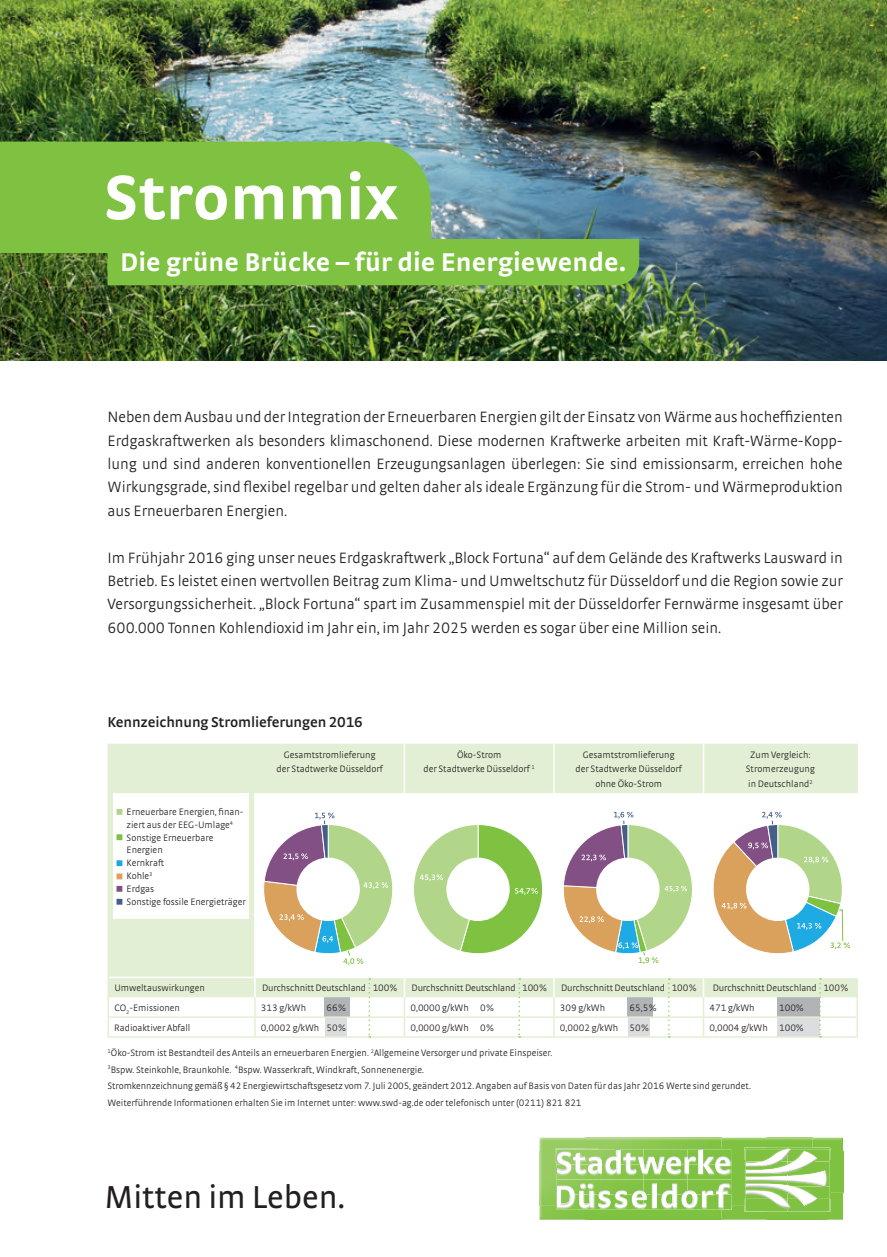
<style>
.page{position:relative;width:887px;height:1257px;background:#fff}
.page>*{position:absolute;margin:0;border:0;box-sizing:border-box;transform-origin:0 0}
.t1{font:700 66px "Strada TF";color:#fff}
.t2{font:33.45px "Strada TF";color:#231f20}
.t3{font:700 27px "Strada TF";letter-spacing:.005em;color:#fff}
.t4{font:300 15.75px/23.4px "Strada TF";color:#231f20;text-align:justify}
.t5{font:600 15px "Strada TF";letter-spacing:-.01em;color:#231f20}
.t6{font:300 9.75px/12.8px "Strada TF";color:#231f20;text-align:center}
</style>
<div class="page">
<div style="left:628px;top:1017px;width:21px;height:20px;background:#dcdddf"></div>
<div style="left:628px;top:993px;width:25px;height:24px;background:#b2b3b7"></div>
<div style="left:325px;top:1017px;width:21px;height:20px;background:#dcdddf"></div>
<div style="left:325px;top:993px;width:25px;height:24px;background:#b2b3b7"></div>
<div style="left:777px;top:1017px;width:43px;height:20px;background:#dcdddf"></div>
<div style="left:777px;top:996px;width:43px;height:21px;background:#b2b3b7"></div>
<img style="left:0;top:0;width:887px;height:361px">
<svg style="left:0;top:142px;width:639px;height:143px;background:#77b256"></svg>
<img style="left:539px;top:1138px;width:46px;height:13px">
<img style="left:585px;top:1138px;width:45px;height:11px">
<img style="left:630px;top:1138px;width:91px;height:11px">
<img style="left:721px;top:1138px;width:46px;height:11px">
<img style="left:767px;top:1138px;width:46px;height:9px">
<img style="left:813px;top:1138px;width:30px;height:13px">
<img style="left:539px;top:1151px;width:16px;height:14px">
<img style="left:830px;top:1151px;width:13px;height:41px">
<img style="left:539px;top:1165px;width:16px;height:41px">
<img style="left:828px;top:1192px;width:15px;height:27px">
<img style="left:539px;top:1206px;width:46px;height:13px">
<img style="left:585px;top:1210px;width:45px;height:9px">
<img style="left:630px;top:1210px;width:91px;height:9px">
<img style="left:721px;top:1208px;width:46px;height:11px">
<img style="left:767px;top:1212px;width:46px;height:7px">
<img style="left:813px;top:1212px;width:15px;height:7px">
<img style="left:556px;top:1209px;width:44px;height:1px">
<img style="left:600px;top:1209px;width:88px;height:1px">
<img style="left:688px;top:1208px;width:44px;height:2px">
<img style="left:744px;top:1147px;width:43px;height:2px">
<img style="left:787px;top:1147px;width:43px;height:13px">
<img style="left:829px;top:1160px;width:1px;height:39px">
<img style="left:746px;top:1199px;width:84px;height:13px">
<img style="left:555px;top:1164px;width:1px;height:45px">
<img style="left:600px;top:1208px;width:131px;height:1px">
<img style="left:746px;top:1208px;width:42px;height:3px">
<img style="left:788px;top:1149px;width:41px;height:62px">
<svg style="left:557px;top:1149px;width:269px;height:59px"></svg>
<img style="left:746px;top:1176px;width:40px;height:5px">
<img style="left:786px;top:1170px;width:40px;height:16px">
<img style="left:789px;top:1151px;width:28px;height:20px">
<img style="left:746px;top:1166px;width:43px;height:7px">
<img style="left:761px;top:1149px;width:29px;height:17px">
<img style="left:746px;top:1162px;width:15px;height:4px">
<div style="left:405px;top:200px;width:25px;height:42px;background:#7fc241"></div>
<svg style="left:109px;top:744px;width:747px;height:253px;fill:#e2efd4"></svg>
<hr style="left:856px;top:744px;width:2px;height:49px;background:#e2efd4">
<hr style="left:404px;top:744px;width:1px;height:49px;background:#fff">
<hr style="left:553px;top:744px;width:2px;height:49px;background:#fff">
<hr style="left:703px;top:744px;width:1px;height:49px;background:#fff">
<svg style="left:254px;top:978px;width:2px;height:58px"></svg>
<svg style="left:404px;top:978px;width:1px;height:58px"></svg>
<svg style="left:553px;top:978px;width:2px;height:58px"></svg>
<svg style="left:703px;top:978px;width:1px;height:58px"></svg>
<hr style="left:108px;top:793px;width:1px;height:184px;background:#e2efd4">
<hr style="left:108px;top:744px;width:1px;height:49px;background:#e2efd4">
<svg style="left:108px;top:977px;width:1px;height:59px"></svg>
<hr style="left:108px;top:1036px;width:147px;height:2px;background:#e2efd4">
<hr style="left:326px;top:1036px;width:78px;height:2px;background:#e2efd4">
<hr style="left:404px;top:1036px;width:75px;height:2px;background:#e2efd4">
<hr style="left:479px;top:1036px;width:75px;height:2px;background:#e2efd4">
<hr style="left:554px;top:1036px;width:75px;height:2px;background:#e2efd4">
<hr style="left:629px;top:1036px;width:74px;height:2px;background:#e2efd4">
<hr style="left:703px;top:1036px;width:75px;height:2px;background:#e2efd4">
<hr style="left:778px;top:1036px;width:80px;height:2px;background:#e2efd4">
<svg style="left:856px;top:978px;width:2px;height:58px"></svg>
<hr style="left:255px;top:1036px;width:71px;height:2px;background:#e2efd4">
<hr style="left:108px;top:1016px;width:147px;height:2px;background:#e2efd4">
<hr style="left:255px;top:1016px;width:71px;height:2px;background:#e2efd4">
<hr style="left:326px;top:1016px;width:78px;height:2px;background:#e2efd4">
<hr style="left:404px;top:1016px;width:75px;height:2px;background:#e2efd4">
<hr style="left:479px;top:1016px;width:75px;height:2px;background:#e2efd4">
<hr style="left:554px;top:1016px;width:75px;height:2px;background:#e2efd4">
<hr style="left:629px;top:1016px;width:74px;height:2px;background:#e2efd4">
<hr style="left:703px;top:1016px;width:75px;height:2px;background:#e2efd4">
<hr style="left:778px;top:1016px;width:80px;height:2px;background:#e2efd4">
<hr style="left:109px;top:977px;width:146px;height:1px;background:#fff">
<hr style="left:255px;top:977px;width:71px;height:1px;background:#fff">
<hr style="left:326px;top:977px;width:78px;height:1px;background:#fff">
<hr style="left:404px;top:977px;width:75px;height:1px;background:#fff">
<hr style="left:479px;top:977px;width:75px;height:1px;background:#fff">
<hr style="left:554px;top:977px;width:75px;height:1px;background:#fff">
<hr style="left:629px;top:977px;width:74px;height:1px;background:#fff">
<hr style="left:703px;top:977px;width:75px;height:1px;background:#fff">
<hr style="left:778px;top:977px;width:80px;height:1px;background:#fff">
<hr style="left:254px;top:793px;width:2px;height:184px;background:#fff">
<div style="left:113px;top:793px;width:136px;height:126px;background:#fff"></div>
<svg style="left:117px;top:886px;width:5px;height:6px"></svg>
<svg style="left:117px;top:873px;width:5px;height:6px"></svg>
<svg style="left:117px;top:860px;width:5px;height:6px"></svg>
<svg style="left:117px;top:899px;width:5px;height:6px"></svg>
<svg style="left:117px;top:809px;width:5px;height:6px"></svg>
<svg style="left:117px;top:834px;width:5px;height:6px"></svg>
<svg style="left:260px;top:812px;width:590px;height:153px"></svg>
<svg style="left:668px;top:978px;width:2px;height:60px"></svg>
<svg style="left:819px;top:978px;width:2px;height:60px"></svg>
<svg style="left:518px;top:978px;width:2px;height:60px"></svg>
<svg style="left:369px;top:978px;width:1px;height:60px"></svg>
<h1 class="t1" style="left:104px;top:158px;width:296px">Strommix</h1>
<h3 class="t3" style="left:120px;top:246px;width:507px">Die grüne Brücke – für die Energiewende.</h3>
<p class="t4" style="left:108px;top:405px;width:737px">Neben dem Ausbau und der Integration der Erneuerbaren Energien gilt der Einsatz von Wärme aus hocheffizienten Erdgaskraftwerken als besonders klimaschonend. Diese modernen Kraftwerke arbeiten mit Kraft-Wärme-Kopp&shy;lung und sind anderen konventionellen Erzeugungsanlagen überlegen: Sie sind emissionsarm, erreichen hohe Wirkungsgrade, sind flexibel regelbar und gelten daher als ideale Ergänzung für die Strom- und Wärmeproduktion aus Erneuerbaren Energien.</p>
<p class="t4" style="left:108px;top:545px;width:737px">Im Frühjahr 2016 ging unser neues Erdgaskraftwerk „Block Fortuna“ auf dem Gelände des Kraftwerks Lausward in Betrieb. Es leistet einen wertvollen Beitrag zum Klima- und Umweltschutz für Düsseldorf und die Region sowie zur Versorgungssicherheit. „Block Fortuna“ spart im Zusammenspiel mit der Düsseldorfer Fernwärme insgesamt über 600.000 Tonnen Kohlendioxid im Jahr ein, im Jahr 2025 werden es sogar über eine Million sein.</p>
<h3 class="t5" style="left:108px;top:713px;width:257px">Kennzeichnung Stromlieferungen 2016</h3>
<p class="t6" style="left:276px;top:747px;width:108px;line-height:14.7px">Gesamtstromlieferung der Stadtwerke Düsseldorf</p>
<p class="t6" style="left:423px;top:747px;width:113px;line-height:14.7px">Öko-Strom<br>der Stadtwerke Düsseldorf <sup>1</sup></p>
<p class="t6" style="left:575px;top:747px;width:108px;line-height:14.7px">Gesamtstromlieferung der Stadtwerke Düsseldorf ohne Öko-Strom</p>
<p class="t6" style="left:746px;top:747px;width:71px;line-height:14.7px">Zum Vergleich:<br>Stromerzeugung in Deutschland<sup>2</sup></p>
<p class="t6" style="left:127px;top:805px;width:121px;text-align:left">Erneuerbare Energien, finan&shy;ziert aus der EEG-Umlage<sup>4<br></sup>Sonstige Erneuerbare<br>Energien<br>Kernkraft<br>Kohle<sup>3<br></sup>Erdgas<br>Sonstige fossile Energieträger</p>
<p class="t6" style="left:114px;top:981px;width:92px">Umweltauswirkungen</p>
<p class="t6" style="left:262px;top:981px;width:137px">Durchschnitt Deutschland 100%</p>
<p class="t6" style="left:412px;top:981px;width:137px">Durchschnitt Deutschland 100%</p>
<p class="t6" style="left:561px;top:981px;width:137px">Durchschnitt Deutschland 100%</p>
<p class="t6" style="left:713px;top:981px;width:137px">Durchschnitt Deutschland 100%</p>
<p class="t6" style="left:114px;top:1001px;width:67px">CO<sub>2</sub>-Emissionen</p>
<p class="t6" style="left:261px;top:1001px;width:47px">313 g/kWh</p>
<p class="t6" style="left:326px;top:1001px;width:21px">66%</p>
<p class="t6" style="left:410px;top:1001px;width:85px">0,0000 g/kWh 0%</p>
<p class="t6" style="left:560px;top:1001px;width:47px">309 g/kWh</p>
<p class="t6" style="left:630px;top:1001px;width:28px">65,5%</p>
<p class="t6" style="left:709px;top:1001px;width:47px">471 g/kWh</p>
<p class="t6" style="left:779px;top:1001px;width:26px">100%</p>
<p class="t6" style="left:114px;top:1021px;width:78px">Radioaktiver Abfall</p>
<p class="t6" style="left:261px;top:1021px;width:86px">0,0002 g/kWh 50%</p>
<p class="t6" style="left:410px;top:1021px;width:85px">0,0000 g/kWh 0%</p>
<p class="t6" style="left:560px;top:1021px;width:90px">0,0002 g/kWh 50%</p>
<p class="t6" style="left:709px;top:1021px;width:95px">0,0004 g/kWh 100%</p>
<p class="t6" style="left:108px;top:1044px;width:645px;line-height:16.5px;text-align:left"><sup>1</sup>Öko-Strom ist Bestandteil des Anteils an erneuerbaren Energien. <sup>2</sup>Allgemeine Versorger und private Einspeiser.<br><sup>3</sup>Bspw. Steinkohle, Braunkohle. <sup>4</sup>Bspw. Wasserkraft, Windkraft, Sonnenenergie.<br>Stromkennzeichnung gemäß § 42 Energiewirtschaftsgesetz vom 7. Juli 2005, geändert 2012. Angaben auf Basis von Daten für das Jahr 2016 Werte sind gerundet.<br>Weiterführende Informationen erhalten Sie im Internet unter: www.swd-ag.de oder telefonisch unter (0211) 821 821</p>
<h2 class="t2" style="left:104px;top:1177px;width:242px">Mitten im Leben.</h2>
</div>
